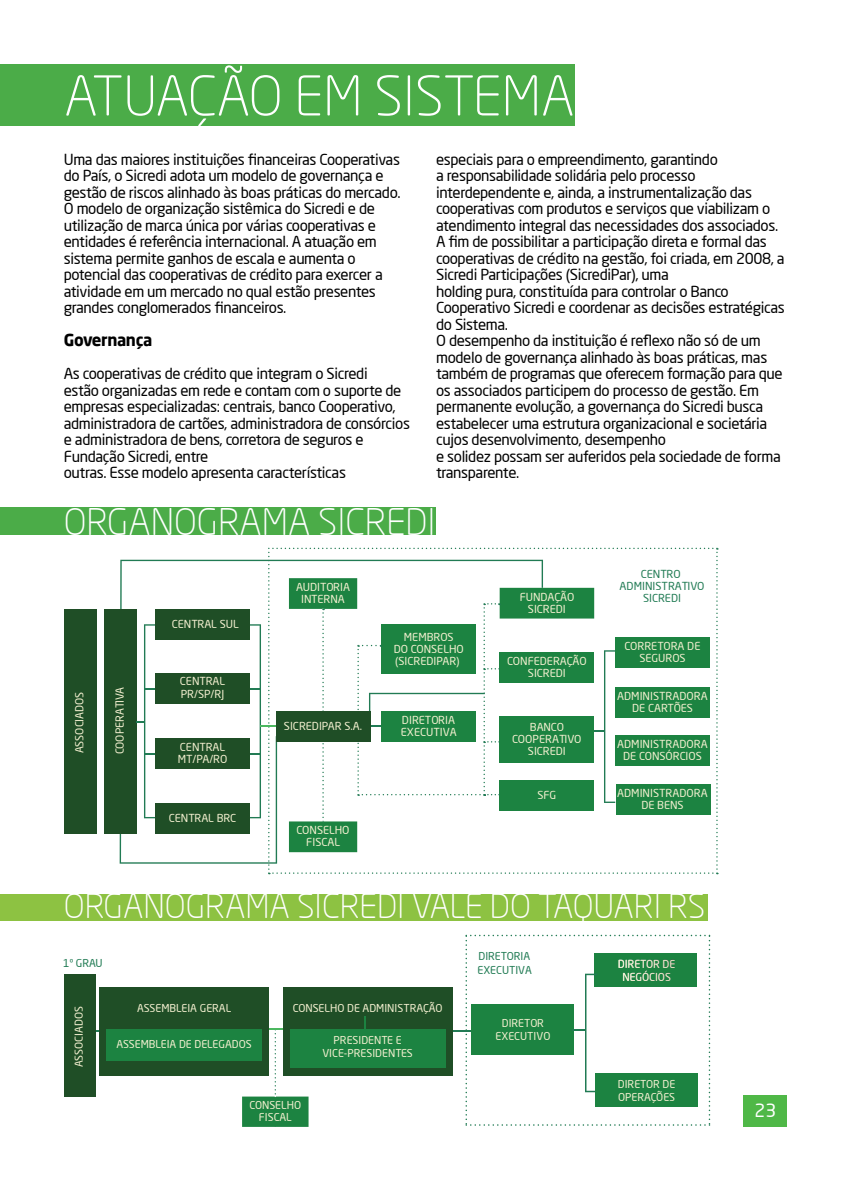
<style>
.page{position:relative;width:851px;height:1191px;background:#fff}
.page>*{position:absolute;margin:0;border:0;box-sizing:border-box;transform-origin:0 0}
.t1{font:300 54px "Neo Sans Pro";color:#fff}
.t2{font:300 36px "Neo Sans Pro";color:#fff}
.t3{font:300 33px "Neo Sans Pro";color:#fff}
.t4{font:18px "Neo Sans Pro";color:#fff}
.t5{font:700 16.5px "Neo Sans Pro";letter-spacing:-.025em;color:#000}
.t6{font:15px/16.5px "Neo Sans Pro";letter-spacing:-.025em;color:#000}
.t7{font:10.95px "Neo Sans Pro";color:#f4f0d0}
.t8{font:10.8px/12px "Neo Sans Pro";color:#f4f0d0;text-align:center}
.t9{font:10.8px/12px "Neo Sans Pro";color:#217b54;text-align:center}
.t10{font:10.65px/13.2px "Neo Sans Pro";color:#f4f0d0;text-align:center}
.t11{font:10.65px/14.4px "Neo Sans Pro";color:#217b54}
</style>
<div class="page">
<div style="left:743px;top:1095px;width:44px;height:32px;background:#4fb847"></div>
<div style="left:0;top:64px;width:574px;height:61px;background:#4bac48"></div>
<div style="left:0;top:507px;width:435px;height:28px;background:#4bac48"></div>
<div style="left:0;top:893px;width:707px;height:27px;background:#8dc242"></div>
<svg style="left:120px;top:560px;width:130px;height:303px"></svg>
<div style="left:64px;top:609px;width:32px;height:224px;background:#1f4e26"></div>
<div style="left:104px;top:609px;width:32px;height:224px;background:#1f4e26"></div>
<svg style="left:136px;top:624px;width:19px;height:194px"></svg>
<div style="left:155px;top:609px;width:95px;height:30px;background:#1f4e26"></div>
<div style="left:155px;top:673px;width:95px;height:31px;background:#1f4e26"></div>
<div style="left:155px;top:738px;width:95px;height:31px;background:#1f4e26"></div>
<div style="left:155px;top:803px;width:95px;height:30px;background:#1f4e26"></div>
<svg style="left:250px;top:548px;width:467px;height:326px"></svg>
<hr style="left:452px;top:1030px;width:27px;height:2px;background:#217b54">
<div style="left:99px;top:987px;width:169px;height:88px;background:#1f4e26"></div>
<svg style="left:242px;top:1028px;width:66px;height:98px"></svg>
<div style="left:106px;top:1028px;width:156px;height:32px;background:#1c8341"></div>
<div style="left:64px;top:974px;width:32px;height:122px;background:#1f4e26"></div>
<svg style="left:465px;top:934px;width:245px;height:191px"></svg>
<div style="left:283px;top:987px;width:169px;height:88px;background:#1f4e26"></div>
<div style="left:289px;top:1028px;width:156px;height:39px;background:#1c8341"></div>
<svg style="left:364px;top:1016px;width:2px;height:12px"></svg>
<h1 class="t1" style="left:64px;top:63px;width:32px">ATUA</h1>
<h1 class="t1" style="left:188px;top:63px;width:216px">ÇÃO EM SISTEMA</h1>
<p class="t6" style="left:64px;top:151px;width:338px">Uma das maiores instituições financeiras Cooperativas do País, o Sicredi adota um modelo de governança e gestão de riscos alinhado às boas práticas do mercado.<br>O modelo de organização sistêmica do Sicredi e de utilização de marca única por várias cooperativas e entidades é referência internacional. A atuação em sistema permite ganhos de escala e aumenta o potencial das cooperativas de crédito para exercer a atividade em um mercado no qual estão presentes grandes conglomerados financeiros.</p>
<p class="t5" style="left:64px;top:329px;width:90px">Governança</p>
<p class="t6" style="left:64px;top:365px;width:347px">As cooperativas de crédito que integram o Sicredi<br>estão organizadas em rede e contam com o suporte de empresas especializadas: centrais, banco Cooperativo, administradora de cartões, administradora de consórcios e administradora de bens, corretora de seguros e Fundação Sicredi, entre<br>outras. Esse modelo apresenta características</p>
<p class="t6" style="left:436px;top:151px;width:350px">especiais para o empreendimento, garantindo<br>a responsabilidade solidária pelo processo interdependente e, ainda, a instrumentalização das cooperativas com produtos e serviços que viabilizam o atendimento integral das necessidades dos associados.<br>A fim de possibilitar a participação direta e formal das cooperativas de crédito na gestão, foi criada, em 2008, a Sicredi Participações (SicrediPar), uma<br>holding pura, constituída para controlar o Banco Cooperativo Sicredi e coordenar as decisões estratégicas do Sistema.<br>O desempenho da instituição é reflexo não só de um modelo de governança alinhado às boas práticas, mas também de programas que oferecem formação para que os associados participem do processo de gestão. Em permanente evolução, a governança do Sicredi busca estabelecer uma estrutura organizacional e societária cujos desenvolvimento, desempenho<br>e solidez possam ser auferidos pela sociedade de forma transparente.</p>
<h2 class="t2" style="left:64px;top:499px;width:373px">ORGANOGRAMA SICREDI</h2>
<p class="t7" style="left:73px;top:753px;width:63px;rotate:-90deg">ASSOCIADOS</p>
<p class="t7" style="left:113px;top:754px;width:69px;rotate:-90deg">COOPERATIVA</p>
<p class="t8" style="left:172px;top:617px;width:68px">CENTRAL SUL</p>
<p class="t8" style="left:180px;top:674px;width:47px;line-height:13px;text-align:left">CENTRAL<br>PR/SP/RJ</p>
<p class="t8" style="left:178px;top:741px;width:51px;text-align:left">CENTRAL<br>MT/PA/RO</p>
<p class="t8" style="left:169px;top:811px;width:69px">CENTRAL BRC</p>
<p class="t8" style="left:296px;top:581px;width:56px">AUDITORIA<br>INTERNA</p>
<p class="t8" style="left:284px;top:719px;width:80px">SICREDIPAR S.A.</p>
<p class="t8" style="left:393px;top:630px;width:72px">MEMBROS<br>DO CONSELHO (SICREDIPAR)</p>
<p class="t8" style="left:401px;top:713px;width:58px;text-align:left">DIRETORIA<br>EXECUTIVA</p>
<p class="t8" style="left:296px;top:824px;width:55px">CONSELHO<br>FISCAL</p>
<p class="t8" style="left:519px;top:590px;width:56px">FUNDAÇÃO<br>SICREDI</p>
<p class="t8" style="left:507px;top:654px;width:81px">CONFEDERAÇÃO<br>SICREDI</p>
<p class="t8" style="left:512px;top:720px;width:71px">BANCO<br>COOPERATIVO<br>SICREDI</p>
<p class="t8" style="left:537px;top:789px;width:20px">SFG</p>
<p class="t9" style="left:619px;top:568px;width:86px">CENTRO<br>ADMINISTRATIVO<br>SICREDI</p>
<p class="t8" style="left:624px;top:640px;width:77px">CORRETORA DE<br>SEGUROS</p>
<p class="t8" style="left:617px;top:689px;width:92px">ADMINISTRADORA<br>DE CARTÕES</p>
<p class="t8" style="left:617px;top:738px;width:92px">ADMINISTRADORA<br>DE CONSÓRCIOS</p>
<p class="t8" style="left:617px;top:787px;width:92px">ADMINISTRADORA<br>DE BENS</p>
<h3 class="t3" style="left:64px;top:885px;width:643px">ORGANOGRAMA SICREDI VALE DO TAQUARI RS</h3>
<p class="t11" style="left:63px;top:955px;width:41px">1º GRAU</p>
<p class="t11" style="left:477px;top:948px;width:56px">DIRETORIA<br>EXECUTIVA</p>
<p class="t10" style="left:617px;top:957px;width:59px">DIRETOR DE<br>NEGÓCIOS</p>
<p class="t10" style="left:72px;top:1067px;width:62px;rotate:-90deg">ASSOCIADOS</p>
<p class="t10" style="left:137px;top:1001px;width:96px">ASSEMBLEIA GERAL</p>
<p class="t10" style="left:116px;top:1037px;width:137px">ASSEMBLEIA DE DELEGADOS</p>
<p class="t10" style="left:293px;top:1001px;width:151px">CONSELHO DE ADMINISTRAÇÃO</p>
<p class="t10" style="left:322px;top:1033px;width:92px">PRESIDENTE E<br>VICE-PRESIDENTES</p>
<p class="t10" style="left:249px;top:1099px;width:53px;line-height:11.9px">CONSELHO<br>FISCAL</p>
<p class="t10" style="left:495px;top:1016px;width:56px">DIRETOR<br>EXECUTIVO</p>
<p class="t10" style="left:617px;top:1077px;width:59px;text-align:left">DIRETOR DE<br>OPERAÇÕES</p>
<p class="t4" style="left:754px;top:1099px;width:23px">23</p>
</div>
